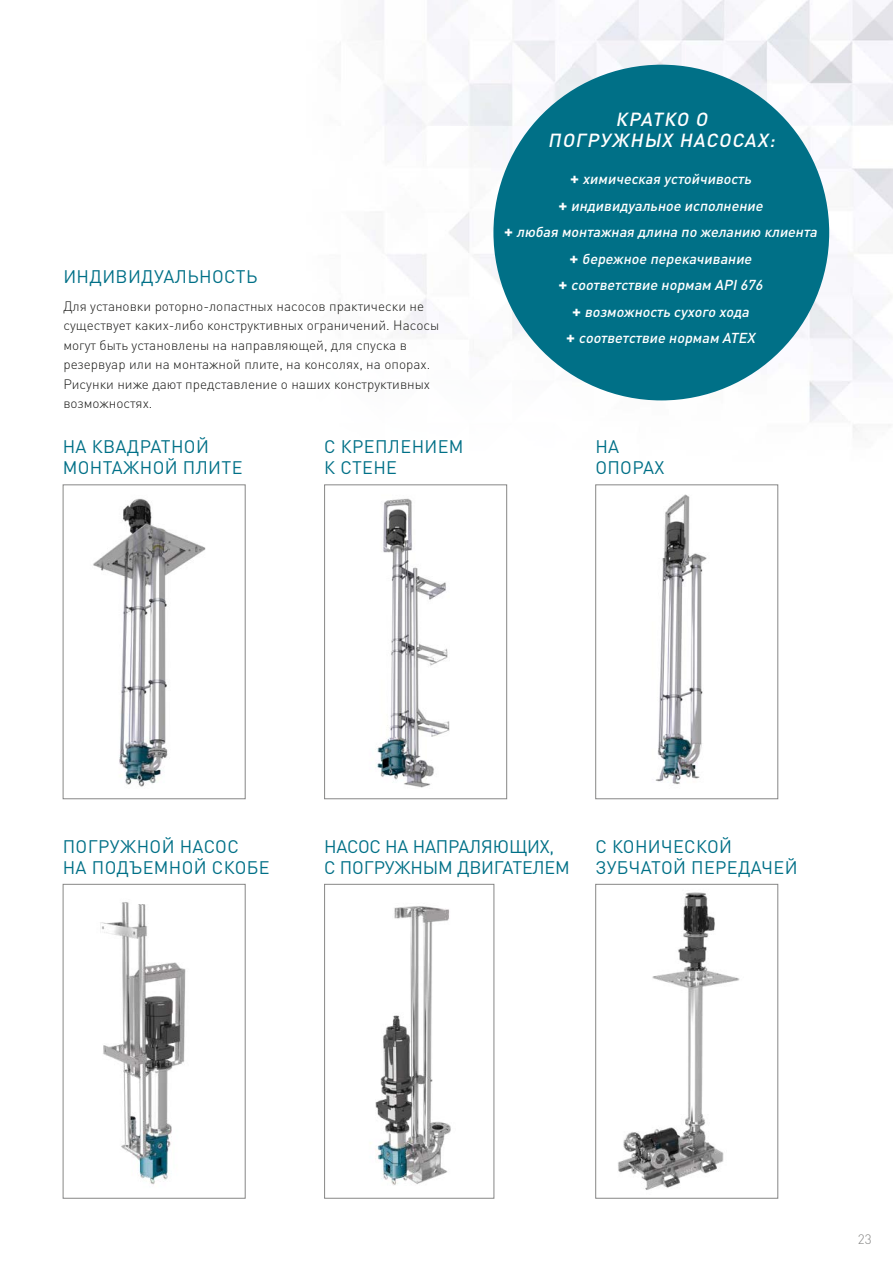
<style>
.page{position:relative;width:893px;height:1263px;background:#fff}
.page>*{position:absolute;margin:0;border:0;box-sizing:border-box;transform-origin:0 0}
.t1{font:italic 500 18.75px/21px "DIN Pro";color:#fff;text-align:center}
.t2{font:18px/21px "DIN Pro";letter-spacing:.02em;color:#007087}
.t3{font:18px/21px "DIN Pro";letter-spacing:-.01em;color:#007087}
.t4{font:italic 500 14.25px/26.5px "DIN Pro";color:#fff;text-align:center}
.t5{font:300 13.5px/19.5px "DIN Pro";color:#1a1a18}
.t6{font:300 13.5px "DIN Pro";color:#878786}
.s1{font-weight:700;font-style:normal;font-size:16.5px}
</style>
<div class="page">
<img style="left:366px;top:0;width:527px;height:433px">
<img style="left:93px;top:498px;width:113px;height:289px">
<div style="left:63px;top:484px;width:183px;height:315px;border:1px solid #878786"></div>
<img style="left:377px;top:498px;width:73px;height:290px">
<div style="left:324px;top:484px;width:183px;height:315px;border:1px solid #878786"></div>
<img style="left:618px;top:892px;width:122px;height:298px">
<div style="left:595px;top:884px;width:183px;height:314px;border:1px solid #878786"></div>
<img style="left:370px;top:906px;width:81px;height:279px">
<div style="left:324px;top:884px;width:170px;height:314px;border:1px solid #878786"></div>
<img style="left:655px;top:494px;width:52px;height:290px">
<div style="left:595px;top:484px;width:183px;height:315px;border:1px solid #878786"></div>
<img style="left:100px;top:902px;width:86px;height:283px">
<div style="left:63px;top:884px;width:183px;height:314px;border:1px solid #878786"></div>
<div style="left:493px;top:65px;width:336px;height:335px;background:#007087;border-radius:50%"></div>
<h1 class="t1" style="left:548px;top:108px;width:233px">КРАТКО О<br>ПОГРУЖНЫХ НАСОСАХ:</h1>
<p class="t4" style="left:504px;top:165px;width:318px"><span class="s1">+</span> химическая устойчивость<br><span class="s1">+</span> индивидуальное исполнение<br><span class="s1">+</span> любая монтажная длина по желанию клиента <span class="s1">+</span> бережное перекачивание<br><span class="s1">+</span> соответствие нормам API676<br><span class="s1">+</span> возможность сухого хода<br><span class="s1">+</span> соответствие нормам ATEX</p>
<h2 class="t2" style="left:63px;top:265px;width:195px">ИНДИВИДУАЛЬНОСТЬ</h2>
<p class="t5" style="left:63px;top:296px;width:377px">Для установки роторно-лопастных насосов практически не существует каких-либо конструктивных ограничений. Насосы могут быть установлены на направляющей, для спуска в резервуар или на монтажной плите, на консолях, на опорах.<br>Рисунки ниже дают представление о наших конструктивных возможностях.</p>
<h2 class="t2" style="left:63px;top:435px;width:181px">НА КВАДРАТНОЙ<br>МОНТАЖНОЙ ПЛИТЕ</h2>
<h2 class="t2" style="left:324px;top:435px;width:141px">С КРЕПЛЕНИЕМ<br>К СТЕНЕ</h2>
<h2 class="t2" style="left:595px;top:435px;width:71px">НА<br>ОПОРАХ</h2>
<h2 class="t2" style="left:63px;top:835px;width:209px">ПОГРУЖНОЙ НАСОС<br>НА ПОДЪЕМНОЙ СКОБЕ</h2>
<h2 class="t3" style="left:324px;top:835px;width:247px">НАСОС НА НАПРАЛЯЮЩИХ,<br>С ПОГРУЖНЫМ ДВИГАТЕЛЕМ</h2>
<h2 class="t2" style="left:595px;top:835px;width:204px">С КОНИЧЕСКОЙ<br>ЗУБЧАТОЙ ПЕРЕДАЧЕЙ</h2>
<p class="t6" style="left:858px;top:1229px;width:15px">23</p>
</div>
